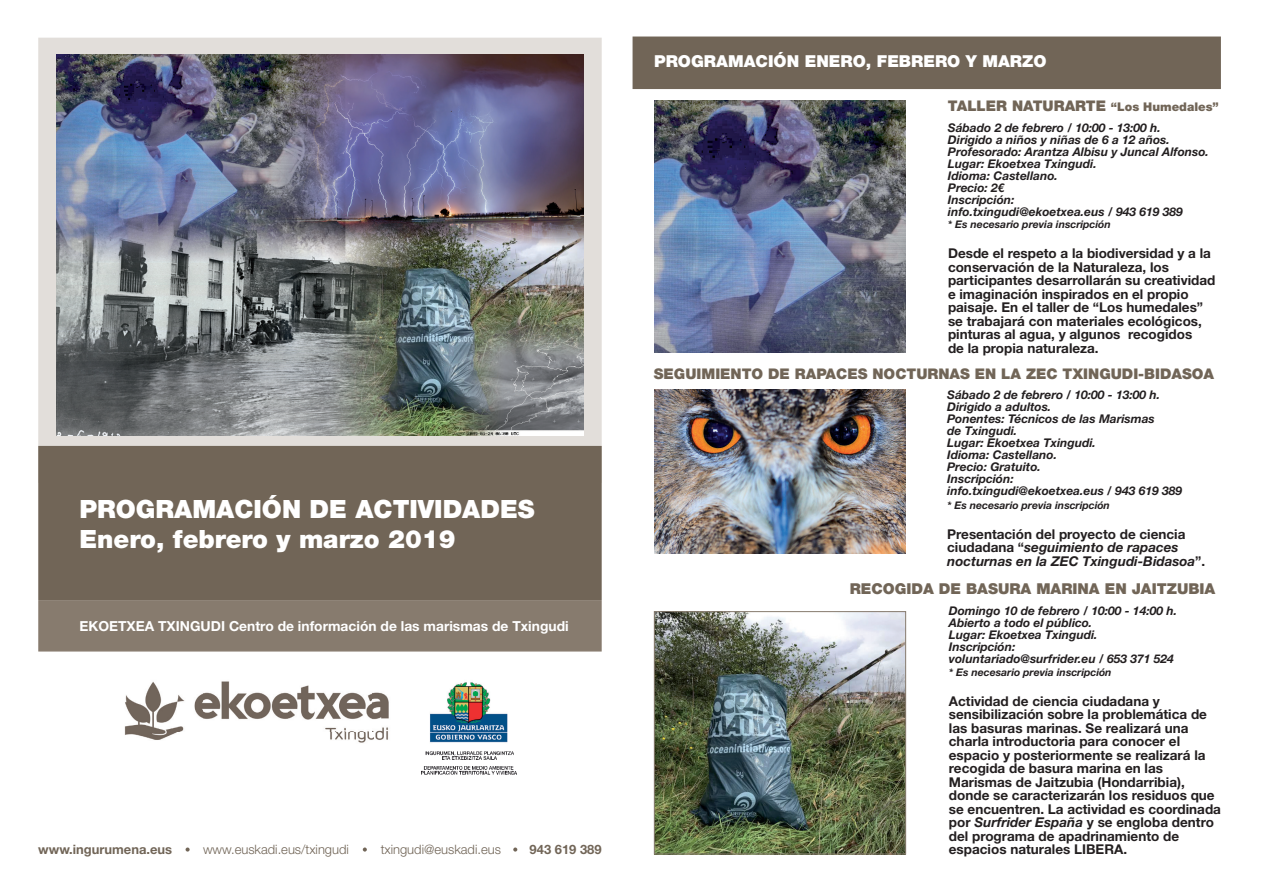
<style>
.page{position:relative;width:1263px;height:893px;background:#fff}
.page>*{position:absolute;margin:0;border:0;box-sizing:border-box;transform-origin:0 0}
.t1{font:900 25.2px/30.3px "Helvetica Neue LT Std";color:#fff}
.t2{font:900 16.5px "Helvetica Neue LT Std";color:#fff}
.t3{font:900 15px "Helvetica Neue LT Std";color:#716557}
.t4{font:900 14.7px "Helvetica Neue LT Std";color:#716557}
.t5{font:700 13.8px "Helvetica Neue LT Std";color:#fff}
.t6{font:700 13.5px/13.5px "Helvetica Neue LT Std";color:#231f20}
.t7{font:italic 700 13.5px/13.5px "Helvetica Neue LT Std";color:#231f20}
.t8{font:300 12.9px "Helvetica Neue LT Std";color:#716557}
.t9{font:700 12.9px "Helvetica Neue LT Std";color:#716557}
.t10{font:italic 700 12px/12px "Helvetica Neue LT Std";color:#231f20}
.t11{font:italic 700 10.5px "Helvetica Neue LT Std";color:#231f20}
.s1{font-size:12px}
.s2{font-style:normal}
.s3{font-style:italic}
</style>
<div class="page">
<div style="left:38px;top:38px;width:564px;height:445px;background:#e2deda"></div>
<div style="left:38px;top:446px;width:564px;height:154px;background:#716557;border:1px solid #716557"></div>
<div style="left:38px;top:600px;width:564px;height:51px;background:#877b6e"></div>
<img style="left:421px;top:682px;width:96px;height:93px">
<img style="left:124px;top:681px;width:265px;height:62px">
<svg style="left:186px;top:847px;width:4px;height:5px"></svg>
<svg style="left:363px;top:847px;width:4px;height:5px"></svg>
<svg style="left:513px;top:847px;width:4px;height:5px"></svg>
<img style="left:57px;top:54px;width:526px;height:381px">
<div style="left:632px;top:37px;width:589px;height:52px;background:#716557"></div>
<img style="left:654px;top:389px;width:251px;height:165px">
<img style="left:654px;top:100px;width:251px;height:253px">
<img style="left:656px;top:613px;width:248px;height:239px">
<div style="left:654px;top:611px;width:252px;height:243px;border:1px solid #877b6e"></div>
<h1 class="t1" style="left:79px;top:494px;width:457px">PROGRAMACIÓN DE ACTIVIDADES<br>Enero, febrero y marzo 2019</h1>
<p class="t5" style="left:79px;top:617px;width:491px">EKOETXEA TXINGUDI Centro de información de las marismas de Txingudi</p>
<p class="t9" style="left:38px;top:841px;width:135px">www.ingurumena.eus</p>
<p class="t8" style="left:203px;top:842px;width:147px">www.euskadi.eus/txingudi</p>
<p class="t8" style="left:381px;top:842px;width:122px">txingudi@euskadi.eus</p>
<p class="t9" style="left:530px;top:842px;width:74px">943 619 389</p>
<p class="t2" style="left:654px;top:51px;width:394px">PROGRAMACIÓN ENERO, FEBRERO Y MARZO</p>
<p class="t4" style="left:948px;top:97px;width:272px">TALLER NATURARTE <span class="s1">“Los Humedales”</span></p>
<p class="t10" style="left:948px;top:122px;width:262px">Sábado 2 de febrero / 10:00 - 13:00 h.<br>Dirigido a niños y niñas de 6 a 12 años.<br>Profesorado: Arantza Albisu y Juncal Alfonso.<br>Lugar: Ekoetxea Txingudi.<br>Idioma: Castellano.<br>Precio: 2€<br>Inscripción:<br>info.txingudi@ekoetxea.eus / 943 619 389</p>
<p class="t11" style="left:948px;top:218px;width:164px">* Es necesario previa inscripción</p>
<p class="t6" style="left:948px;top:247px;width:269px">Desde el respeto a la biodiversidad y a la conservación de la Naturaleza, los participantes desarrollarán su creatividad e imaginación inspirados en el propio paisaje. En el taller de “Los humedales” se trabajará con materiales ecológicos, pinturas al agua, y algunos recogidos<br>de la propia naturaleza.</p>
<p class="t4" style="left:654px;top:365px;width:562px">SEGUIMIENTO DE RAPACES NOCTURNAS EN LA ZEC TXINGUDI-BIDASOA</p>
<p class="t10" style="left:947px;top:389px;width:236px">Sábado 2 de febrero / 10:00 - 13:00 h.<br>Dirigido a adultos.<br>Ponentes: Técnicos de las Marismas<br>de Txingudi.<br>Lugar: Ekoetxea Txingudi.<br>Idioma: Castellano.<br>Precio: Gratuito.<br>Inscripción:<br>info.txingudi@ekoetxea.eus / 943 619 389</p>
<p class="t11" style="left:947px;top:498px;width:164px">* Es necesario previa inscripción</p>
<p class="t7" style="left:947px;top:527px;width:260px"><span class="s2">Presentación del proyecto de ciencia ciudadana “</span>seguimiento de rapaces nocturnas en la ZEC Txingudi-Bidasoa<span class="s2">”.</span></p>
<p class="t3" style="left:850px;top:579px;width:367px">RECOGIDA DE BASURA MARINA EN JAITZUBIA</p>
<p class="t10" style="left:949px;top:604px;width:230px">Domingo 10 de febrero / 10:00 - 14:00 h.<br>Abierto a todo el público.<br>Lugar: Ekoetxea Txingudi.<br>Inscripción:<br>voluntariado@surfrider.eu / 653 371 524</p>
<p class="t11" style="left:949px;top:665px;width:164px">* Es necesario previa inscripción</p>
<p class="t6" style="left:949px;top:694px;width:274px">Actividad de ciencia ciudadana y sensibilización sobre la problemática de las basuras marinas. Se realizará una charla introductoria para conocer el espacio y posteriormente se realizará la recogida de basura marina en las Marismas de Jaitzubia (Hondarribia), donde se caracterizarán los residuos que se encuentren. La actividad es coordinada por <span class="s3">Surfrider España</span> y se engloba dentro del programa de apadrinamiento de espacios naturales LIBERA.</p>
</div>
